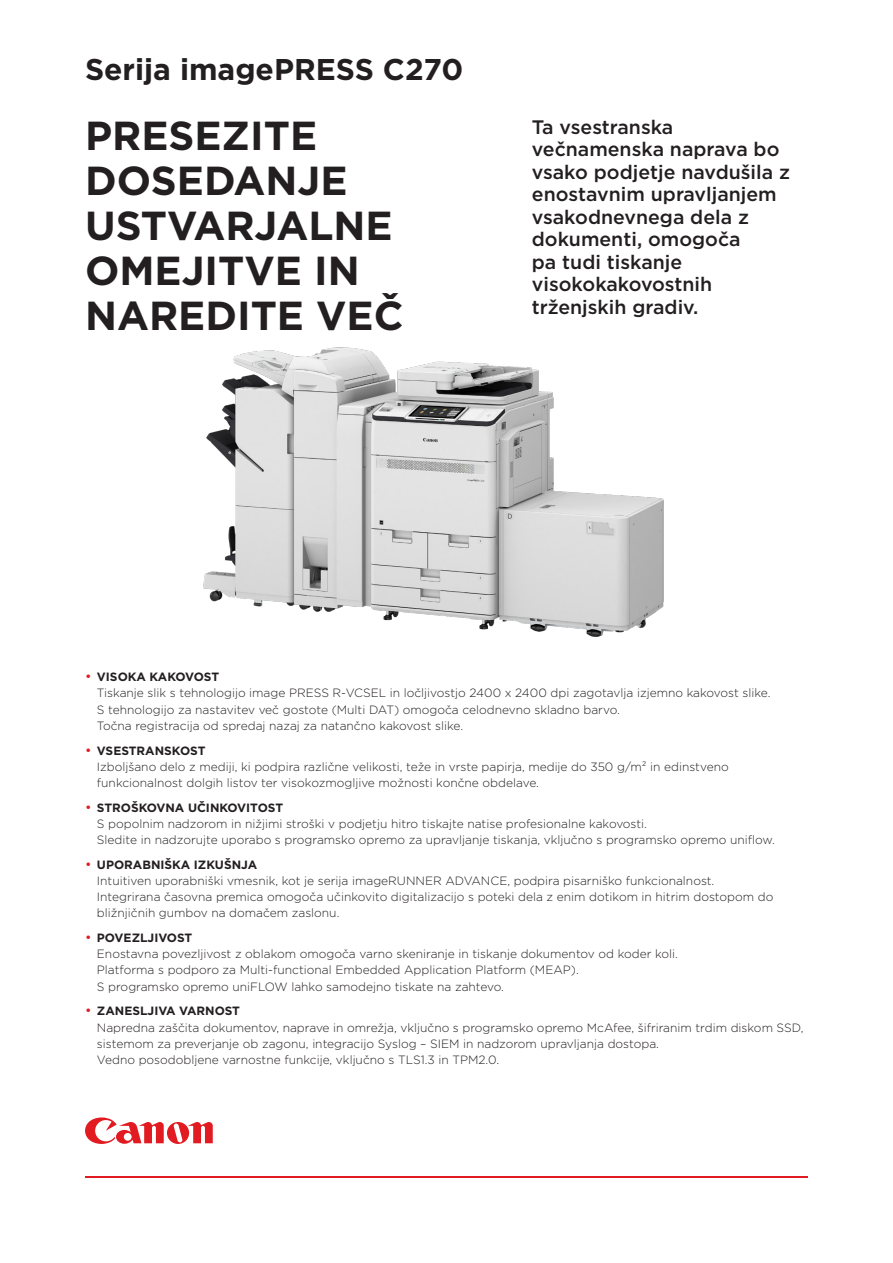
<style>
.page{position:relative;width:893px;height:1263px;background:#fff}
.page>*{position:absolute;margin:0;border:0;box-sizing:border-box;transform-origin:0 0}
.COVER_HEADER_MEDIUM{font:700 40.5px/45px "Gotham";color:#231f20}
.COVER_HEADER_SMALL{font:700 30px "Gotham";color:#231f20}
.INTRO{font:500 19.5px/22.5px "Gotham";color:#231f20}
.t1{font:300 12px/16.2px "Gotham";color:#231f20}
.s1{font-weight:400;font-size:13.5px;color:#e21a21}
.s2{font-weight:700}
</style>
<div class="page">
<svg style="left:85px;top:1117px;width:128px;height:27px"></svg>
<hr style="left:85px;top:1176px;width:723px;height:2px;background:#e21a21">
<img style="left:203px;top:348px;width:460px;height:288px">
<p class="COVER_HEADER_SMALL" style="left:85px;top:49px;width:380px">Serija imagePRESS C270</p>
<p class="COVER_HEADER_MEDIUM" style="left:85px;top:113px;width:320px">PRESEZITE<br>DOSEDANJE<br>USTVARJALNE<br>OMEJITVE IN<br>NAREDITE VEČ</p>
<p class="INTRO" style="left:532px;top:115px;width:260px">Ta vsestranska večnamenska naprava bo vsako podjetje navdušila z enostavnim upravljanjem vsakodnevnega dela z dokumenti, omogoča<br>pa tudi tiskanje visokokakovostnih trženjskih gradiv.</p>
<p class="t1" style="left:97px;top:668px;width:675px;text-indent:-12px"><span class="s1">•</span> <span class="s2">VISOKA KAKOVOST<br></span>Tiskanje slik s tehnologijo image PRESS R-VCSEL in ločljivostjo 2400 x 2400 dpi zagotavlja izjemno kakovost slike.<br>S tehnologijo za nastavitev več gostote (Multi DAT) omogoča celodnevno skladno barvo.<br>Točna registracija od spredaj nazaj za natančno kakovost slike.</p>
<p class="t1" style="left:97px;top:742px;width:633px;text-indent:-12px"><span class="s1">•</span> <span class="s2">VSESTRANSKOST<br></span>Izboljšano delo z mediji, ki podpira različne velikosti, teže in vrste papirja, medije do 350 g/m² in edinstveno funkcionalnost dolgih listov ter visokozmogljive možnosti končne obdelave.</p>
<p class="t1" style="left:97px;top:799px;width:679px;text-indent:-12px"><span class="s1">•</span> <span class="s2">STROŠKOVNA UČINKOVITOST<br></span>S popolnim nadzorom in nižjimi stroški v podjetju hitro tiskajte natise profesionalne kakovosti.<br>Sledite in nadzorujte uporabo s programsko opremo za upravljanje tiskanja, vključno s programsko opremo uniflow.</p>
<p class="t1" style="left:97px;top:856px;width:678px;text-indent:-12px"><span class="s1">•</span> <span class="s2">UPORABNIŠKA IZKUŠNJA<br></span>Intuitiven uporabniški vmesnik, kot je serija imageRUNNER ADVANCE, podpira pisarniško funkcionalnost.<br>Integrirana časovna premica omogoča učinkovito digitalizacijo s poteki dela z enim dotikom in hitrim dostopom do bližnjičnih gumbov na domačem zaslonu.</p>
<p class="t1" style="left:97px;top:929px;width:582px;text-indent:-12px"><span class="s1">•</span> <span class="s2">POVEZLJIVOST<br></span>Enostavna povezljivost z oblakom omogoča varno skeniranje in tiskanje dokumentov od koder koli.<br>Platforma s podporo za Multi-functional Embedded Application Platform (MEAP).<br>S programsko opremo uniFLOW lahko samodejno tiskate na zahtevo.</p>
<p class="t1" style="left:97px;top:1003px;width:708px;text-indent:-12px"><span class="s1">•</span> <span class="s2">ZANESLJIVA VARNOST<br></span>Napredna zaščita dokumentov, naprave in omrežja, vključno s programsko opremo McAfee, šifriranim trdim diskom SSD, sistemom za preverjanje ob zagonu, integracijo Syslog – SIEM in nadzorom upravljanja dostopa.<br>Vedno posodobljene varnostne funkcije, vključno s TLS1.3 in TPM2.0.</p>
</div>
